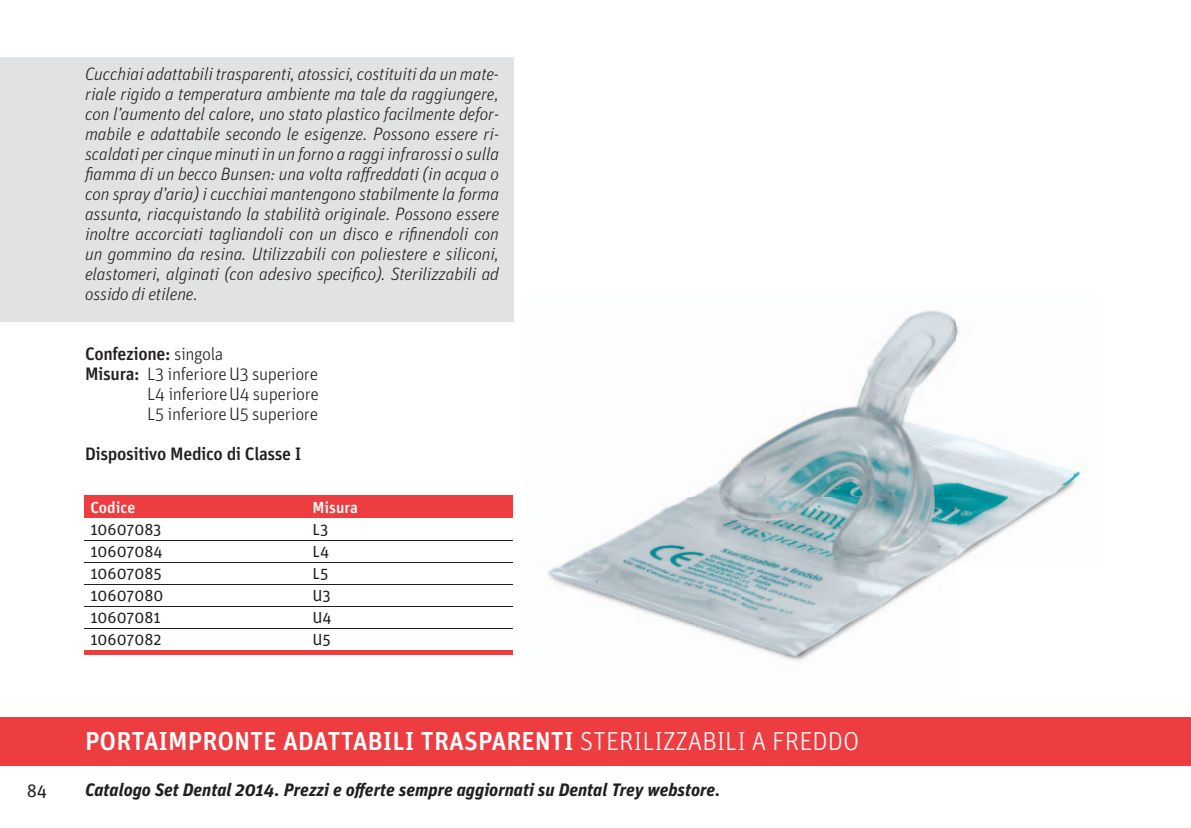
<style>
.page{position:relative;width:1191px;height:828px;background:#fff}
.page>*{position:absolute;margin:0;border:0;box-sizing:border-box;transform-origin:0 0}
.t1{font:500 26px "Unit";color:#fff}
.t2{font:italic 300 18px/20px "Unit";letter-spacing:-.01em;color:#231f20;text-align:justify}
.t3{font:italic 700 18px "Unit";color:#231f20}
.t4{font:300 18px "Unit";letter-spacing:-.02em;color:#231f20}
.t5{font:500 18px "Unit";letter-spacing:-.02em;color:#231f20}
.t6{font:18px "Unit";color:#231f20}
.t7{font:16px "Unit";color:#231f20}
.t8{font:500 16px "Unit";color:#fff}
.s1{font-weight:300}
.s2{font-weight:500}
</style>
<div class="page">
<div style="left:0;top:717px;width:1191px;height:48px;background:#ee3d41"></div>
<div style="left:0;top:57px;width:514px;height:264px;background:#e1e2e4"></div>
<img style="left:547px;top:310px;width:534px;height:351px">
<div style="left:84px;top:495px;width:428px;height:22px;background:#ee3d41"></div>
<hr style="left:84px;top:540px;width:428px;height:1px;background:#231f20">
<hr style="left:84px;top:562px;width:428px;height:1px;background:#231f20">
<hr style="left:84px;top:584px;width:428px;height:1px;background:#231f20">
<hr style="left:84px;top:606px;width:428px;height:1px;background:#231f20">
<hr style="left:84px;top:628px;width:428px;height:1px;background:#231f20">
<hr style="left:84px;top:650px;width:428px;height:4px;background:#ee3d41">
<p class="t2" style="left:85px;top:63px;width:415px">Cucchiai adattabili trasparenti, atossici, costituiti da un mate&shy;riale rigido a temperatura ambiente ma tale da raggiungere, con l’aumento del calore, uno stato plastico facilmente defor&shy;mabile e adattabile secondo le esigenze. Possono essere ri&shy;scaldati per cinque minuti in un forno a raggi infrarossi o sulla fiamma di un becco Bunsen: una volta raffreddati (in acqua o con spray d’aria) i cucchiai mantengono stabilmente la forma assunta, riacquistando la stabilità originale. Possono essere inoltre accorciati tagliandoli con un disco e rifinendoli con un gommino da resina. Utilizzabili con poliestere e siliconi, elastomeri, alginati (con adesivo specifico). Sterilizzabili ad ossido di etilene.</p>
<p class="t5" style="left:85px;top:342px;width:140px">Confezione: <span class="s1">singola</span></p>
<p class="t4" style="left:85px;top:362px;width:234px"><span class="s2">Misura:</span> L3 inferiore U3 superiore</p>
<p class="t4" style="left:147px;top:382px;width:173px">L4 inferiore U4 superiore</p>
<p class="t4" style="left:147px;top:402px;width:172px">L5 inferiore U5 superiore</p>
<p class="t5" style="left:85px;top:442px;width:218px">Dispositivo Medico di Classe I</p>
<p class="t8" style="left:90px;top:497px;width:46px">Codice</p>
<p class="t8" style="left:312px;top:497px;width:47px">Misura</p>
<p class="t7" style="left:90px;top:519px;width:73px">10607083</p>
<p class="t7" style="left:312px;top:519px;width:17px">L3</p>
<p class="t7" style="left:90px;top:541px;width:74px">10607084</p>
<p class="t7" style="left:312px;top:541px;width:18px">L4</p>
<p class="t7" style="left:90px;top:563px;width:73px">10607085</p>
<p class="t7" style="left:312px;top:563px;width:17px">L5</p>
<p class="t7" style="left:90px;top:585px;width:74px">10607080</p>
<p class="t7" style="left:312px;top:585px;width:20px">U3</p>
<p class="t7" style="left:90px;top:607px;width:72px">10607081</p>
<p class="t7" style="left:312px;top:607px;width:21px">U4</p>
<p class="t7" style="left:90px;top:629px;width:73px">10607082</p>
<p class="t7" style="left:312px;top:629px;width:20px">U5</p>
<h1 class="t1" style="left:85px;top:725px;width:775px">PORTAIMPRONTE ADATTABILI TRASPARENTI <span class="s1">STERILIZZABILI A FREDDO</span></h1>
<p class="t6" style="left:27px;top:779px;width:22px">84</p>
<p class="t3" style="left:85px;top:779px;width:637px">Catalogo Set Dental 2014. Prezzi e offerte sempre aggiornati su Dental Trey webstore.</p>
</div>
